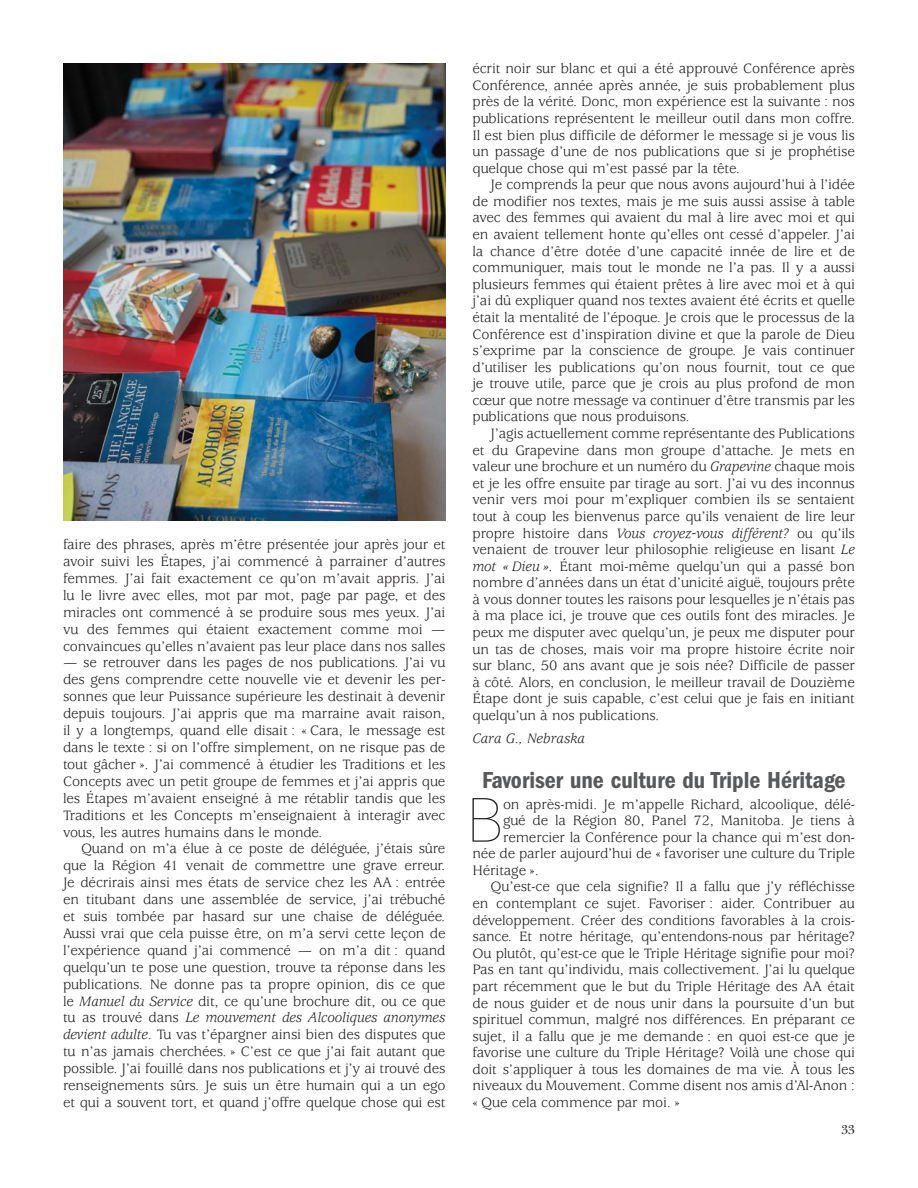
<style>
.page{position:relative;width:918px;height:1188px;background:#fff}
.page>*{position:absolute;margin:0;border:0;box-sizing:border-box;transform-origin:0 0}
.t1{font:200 61.65px "Avenir Next";color:#231f20}
.t2{font:24px "ITC Franklin Gothic Std Dm Cd";color:#58595b}
.t3{font:15px/16.6px "Usherwood Std";letter-spacing:-.01em;color:#231f20;text-align:justify}
.t4{font:italic 15px "Usherwood Std";color:#231f20}
.t5{font:13.5px "New Baskerville Std";color:#231f20}
.s1{font-style:italic}
</style>
<div class="page">
<img style="left:63px;top:63px;width:383px;height:457px">
<p class="t3" style="left:63px;top:537px;width:384px">faire des phrases, après m’être présentée jour après jour et avoir suivi les Étapes, j’ai commencé à parrainer d’autres femmes. J’ai fait exactement ce qu’on m’avait appris. J’ai lu le livre avec elles, mot par mot, page par page, et des miracles ont commencé à se produire sous mes yeux. J’ai vu des femmes qui étaient exactement comme moi — convaincues qu’elles n’avaient pas leur place dans nos salles</p>
<p class="t3" style="left:63px;top:655px;width:384px">— se retrouver dans les pages de nos publications. J’ai vu des gens comprendre cette nouvelle vie et devenir les per&shy;sonnes que leur Puissance supérieure les destinait à devenir depuis toujours. J’ai appris que ma marraine avait raison, il y a longtemps, quand elle disait : « Cara, le message est dans le texte : si on l’offre simplement, on ne risque pas de tout gâcher ». J’ai commencé à étudier les Traditions et les Concepts avec un petit groupe de femmes et j’ai appris que les Étapes m’avaient enseigné à me rétablir tandis que les Traditions et les Concepts m’enseignaient à interagir avec vous, les autres humains dans le monde.</p>
<p class="t3" style="left:63px;top:841px;width:384px;text-indent:18px">Quand on m’a élue à ce poste de déléguée, j’étais sûre que la Région 41 venait de commettre une grave erreur.<br>Je décrirais ainsi mes états de service chez les AA : entrée en titubant dans une assemblée de service, j’ai trébuché et suis tombée par hasard sur une chaise de déléguée.<br>Aussi vrai que cela puisse être, on m’a servi cette leçon de l’expérience quand j’ai commencé — on m’a dit : quand quelqu’un te pose une question, trouve ta réponse dans les publications. Ne donne pas ta propre opinion, dis ce que le <span class="s1">Manuel du Service</span> dit, ce qu’une brochure dit, ou ce que tu as trouvé dans <span class="s1">Le mouvement des Alcooliques anonymes devient adulte</span>. Tu vas t’épargner ainsi bien des disputes que tu n’as jamais cherchées. » C’est ce que j’ai fait autant que possible. J’ai fouillé dans nos publications et j’y ai trouvé des renseignements sûrs. Je suis un être humain qui a un ego et qui a souvent tort, et quand j’offre quelque chose qui est</p>
<p class="t3" style="left:472px;top:61px;width:384px">écrit noir sur blanc et qui a été approuvé Conférence après Conférence, année après année, je suis probablement plus près de la vérité. Donc, mon expérience est la suivante : nos publications représentent le meilleur outil dans mon coffre.<br>Il est bien plus difficile de déformer le message si je vous lis un passage d’une de nos publications que si je prophétise quelque chose qui m’est passé par la tête.</p>
<p class="t3" style="left:472px;top:177px;width:384px;text-indent:18px">Je comprends la peur que nous avons aujourd’hui à l’idée de modifier nos textes, mais je me suis aussi assise à table avec des femmes qui avaient du mal à lire avec moi et qui en avaient tellement honte qu’elles ont cessé d’appeler. J’ai la chance d’être dotée d’une capacité innée de lire et de communiquer, mais tout le monde ne l’a pas. Il y a aussi plusieurs femmes qui étaient prêtes à lire avec moi et à qui j’ai dû expliquer quand nos textes avaient été écrits et quelle était la mentalité de l’époque. Je crois que le processus de la Conférence est d’inspiration divine et que la parole de Dieu s’exprime par la conscience de groupe. Je vais continuer d’utiliser les publications qu’on nous fournit, tout ce que je trouve utile, parce que je crois au plus profond de mon cœur que notre message va continuer d’être transmis par les publications que nous produisons.</p>
<p class="t3" style="left:472px;top:426px;width:384px;text-indent:18px">J’agis actuellement comme représentante des Publications et du Grapevine dans mon groupe d’attache. Je mets en valeur une brochure et un numéro du <span class="s1">Grapevine</span> chaque mois et je les offre ensuite par tirage au sort. J’ai vu des inconnus venir vers moi pour m’expliquer combien ils se sentaient tout à coup les bienvenus parce qu’ils venaient de lire leur propre histoire dans <span class="s1">Vous croyez-vous différent?</span> ou qu’ils venaient de trouver leur philosophie religieuse en lisant <span class="s1">Le mot « Dieu ».</span> Étant moi-même quelqu’un qui a passé bon nombre d’années dans un état d’unicité aiguë, toujours prête à vous donner toutes les raisons pour lesquelles je n’étais pas à ma place ici, je trouve que ces outils font des miracles. Je peux me disputer avec quelqu’un, je peux me disputer pour un tas de choses, mais voir ma propre histoire écrite noir sur blanc, 50 ans avant que je sois née? Difficile de passer à côté. Alors, en conclusion, le meilleur travail de Douzième Étape dont je suis capable, c’est celui que je fais en initiant quelqu’un à nos publications.</p>
<p class="t4" style="left:473px;top:733px;width:114px">Cara G., Nebraska</p>
<h2 class="t2" style="left:482px;top:771px;width:365px">Favoriser une culture du Triple Héritage</h2>
<h1 class="t1" style="left:466px;top:780px;width:39px">B</h1>
<p class="t3" style="left:503px;top:797px;width:353px">on après-midi. Je m’appelle Richard, alcoolique, délé-</p>
<p class="t3" style="left:503px;top:813px;width:353px">gué de la Région 80, Panel 72, Manitoba. Je tiens à</p>
<p class="t3" style="left:503px;top:830px;width:353px">remercier la Conférence pour la chance qui m’est don-</p>
<p class="t3" style="left:472px;top:846px;width:384px">née de parler aujourd’hui de « favoriser une culture du Triple</p>
<p class="t3" style="left:472px;top:863px;width:68px">Héritage ».</p>
<p class="t3" style="left:490px;top:880px;width:366px">Qu’est-ce que cela signifie? Il a fallu que j’y réfléchisse</p>
<p class="t3" style="left:472px;top:896px;width:384px">en contemplant ce sujet. Favoriser : aider. Contribuer au</p>
<p class="t3" style="left:472px;top:913px;width:384px">développement. Créer des conditions favorables à la crois-</p>
<p class="t3" style="left:473px;top:929px;width:384px">sance. Et notre héritage, qu’entendons-nous par héritage?</p>
<p class="t3" style="left:473px;top:946px;width:384px">Ou plutôt, qu’est-ce que le Triple Héritage signifie pour moi?</p>
<p class="t3" style="left:473px;top:962px;width:384px">Pas en tant qu’individu, mais collectivement. J’ai lu quelque</p>
<p class="t3" style="left:473px;top:979px;width:384px">part récemment que le but du Triple Héritage des AA était</p>
<p class="t3" style="left:473px;top:996px;width:384px">de nous guider et de nous unir dans la poursuite d’un but</p>
<p class="t3" style="left:473px;top:1012px;width:384px">spirituel commun, malgré nos différences. En préparant ce</p>
<p class="t3" style="left:473px;top:1029px;width:384px">sujet, il a fallu que je me demande : en quoi est-ce que je</p>
<p class="t3" style="left:473px;top:1045px;width:384px">favorise une culture du Triple Héritage? Voilà une chose qui</p>
<p class="t3" style="left:473px;top:1062px;width:384px">doit s’appliquer à tous les domaines de ma vie. À tous les</p>
<p class="t3" style="left:473px;top:1078px;width:384px">niveaux du Mouvement. Comme disent nos amis d’Al-Anon :</p>
<p class="t3" style="left:473px;top:1095px;width:209px">« Que cela commence par moi. »</p>
<p class="t5" style="left:841px;top:1124px;width:15px">33</p>
</div>
